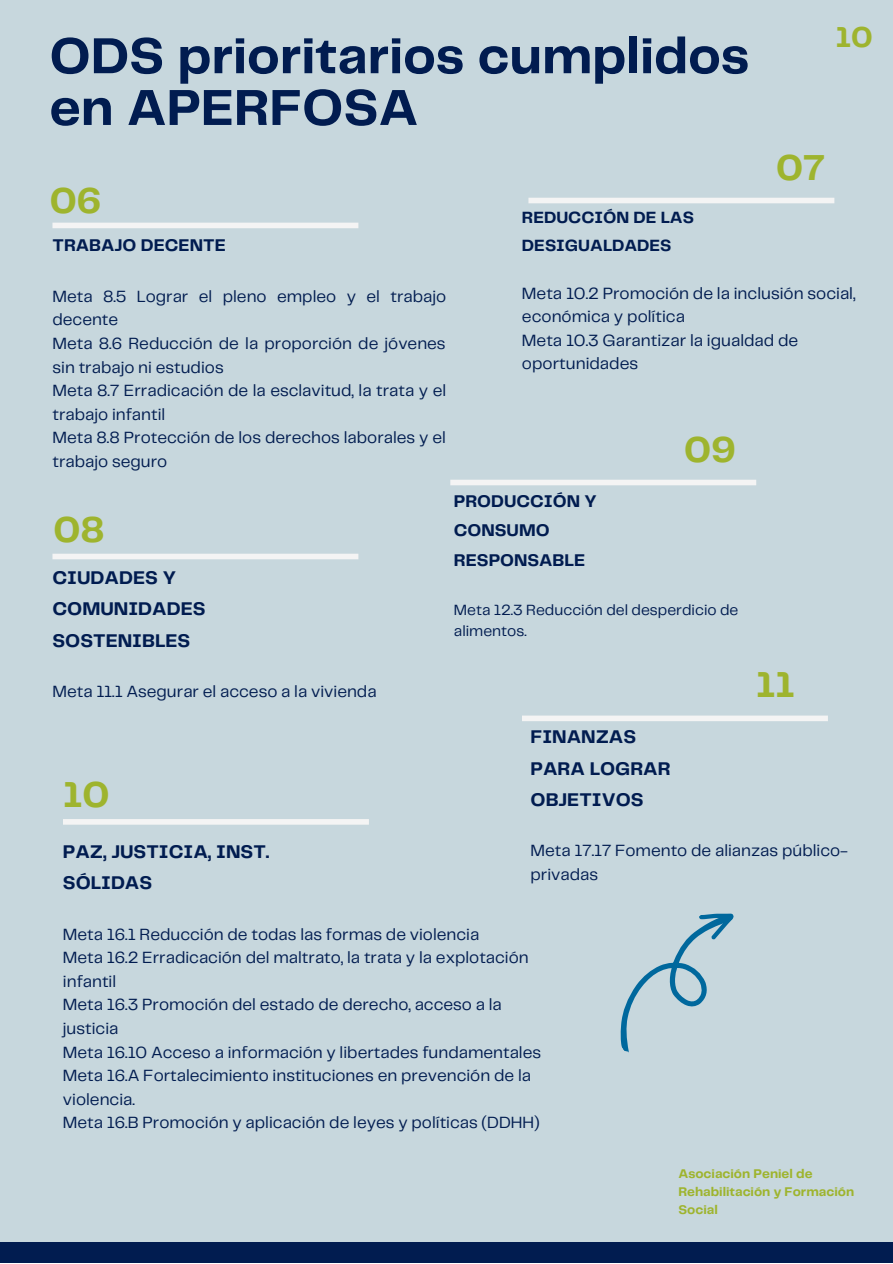
<style>
.page{position:relative;width:893px;height:1264px;background:#fff}
.page>*{position:absolute;margin:0;border:0;box-sizing:border-box;transform-origin:0 0}
.t1{font:700 52.5px/51.8px "Telegraf";color:#011c50}
.t2{font:700 37.5px "Telegraf";color:#9eb42e}
.t3{font:700 30px "Telegraf";color:#9eb42e}
.t4{font:700 19.05px/31.5px "Telegraf";color:#011c50}
.t5{font:700 17.55px/29.2px "Telegraf";color:#011c50}
.t6{font:16.95px/23.5px "Telegraf";color:#011c50}
.t7{font:16.8px/23.5px "Telegraf";color:#011c50}
.t8{font:700 16.8px/28px "Telegraf";color:#011c50}
.t9{font:15.3px/21.3px "Telegraf";color:#011c50}
.t10{font:700 13.05px/17.9px "Telegraf";color:#9eb42e}
</style>
<div class="page">
<div style="left:0;top:0;width:892px;height:1262px;background:#c7d7dd"></div>
<div style="left:0;top:1242px;width:892px;height:20px;background:#011c50"></div>
<div style="left:52px;top:223px;width:306px;height:5px;background:#f4f4f4"></div>
<div style="left:52px;top:553px;width:306px;height:6px;background:#f4f4f4"></div>
<div style="left:528px;top:198px;width:306px;height:5px;background:#f4f4f4"></div>
<div style="left:450px;top:479px;width:306px;height:6px;background:#f4f4f4"></div>
<div style="left:63px;top:819px;width:306px;height:5px;background:#f4f4f4"></div>
<div style="left:522px;top:715px;width:305px;height:6px;background:#f4f4f4"></div>
<svg style="left:620px;top:913px;width:114px;height:140px"></svg>
<p class="t1" style="left:49px;top:33px;width:701px">ODS prioritarios cumplidos en APERFOSA</p>
<p class="t3" style="left:835px;top:24px;width:39px">10</p>
<p class="t2" style="left:776px;top:152px;width:50px">07</p>
<p class="t2" style="left:50px;top:185px;width:53px">06</p>
<p class="t5" style="left:52px;top:232px;width:175px">TRABAJO DECENTE</p>
<p class="t7" style="left:52px;top:285px;width:395px">Meta 8.5 Lograr el pleno empleo y el trabajo decente</p>
<p class="t7" style="left:52px;top:332px;width:394px">Meta 8.6 Reducción de la proporción de jóvenes sin trabajo ni estudios</p>
<p class="t7" style="left:52px;top:380px;width:395px">Meta 8.7 Erradicación de la esclavitud, la trata y el trabajo infantil</p>
<p class="t7" style="left:52px;top:427px;width:395px">Meta 8.8 Protección de los derechos laborales y el trabajo seguro</p>
<p class="t2" style="left:53px;top:513px;width:53px">08</p>
<p class="t4" style="left:52px;top:562px;width:155px">CIUDADES Y<br>COMUNIDADES<br>SOSTENIBLES</p>
<p class="t7" style="left:52px;top:680px;width:325px">Meta 11.1 Asegurar el acceso a la vivienda</p>
<p class="t8" style="left:522px;top:204px;width:173px">REDUCCIÓN DE LAS<br>DESIGUALDADES</p>
<p class="t6" style="left:522px;top:282px;width:335px">Meta 10.2 Promoción de la inclusión social, económica y política</p>
<p class="t6" style="left:522px;top:329px;width:278px">Meta 10.3 Garantizar la igualdad de oportunidades</p>
<p class="t2" style="left:684px;top:434px;width:53px">09</p>
<p class="t5" style="left:454px;top:487px;width:144px">PRODUCCIÓN Y<br>CONSUMO<br>RESPONSABLE</p>
<p class="t9" style="left:454px;top:600px;width:286px">Meta 12.3 Reducción del desperdicio de alimentos.</p>
<p class="t2" style="left:755px;top:668px;width:40px">11</p>
<p class="t4" style="left:530px;top:722px;width:142px">FINANZAS<br>PARA LOGRAR<br>OBJETIVOS</p>
<p class="t7" style="left:530px;top:839px;width:319px">Meta 17.17 Fomento de alianzas público&shy;privadas</p>
<p class="t2" style="left:63px;top:778px;width:48px">10</p>
<p class="t4" style="left:63px;top:836px;width:208px">PAZ, JUSTICIA, INST.<br>SÓLIDAS</p>
<p class="t7" style="left:63px;top:923px;width:418px">Meta 16.1 Reducción de todas las formas de violencia</p>
<p class="t7" style="left:63px;top:946px;width:467px">Meta 16.2 Erradicación del maltrato, la trata y la explotación infantil</p>
<p class="t7" style="left:63px;top:993px;width:440px">Meta 16.3 Promoción del estado de derecho, acceso a la justicia</p>
<p class="t7" style="left:63px;top:1041px;width:479px">Meta 16.10 Acceso a información y libertades fundamentales</p>
<p class="t7" style="left:63px;top:1064px;width:469px">Meta 16.A Fortalecimiento instituciones en prevención de la violencia.</p>
<p class="t7" style="left:63px;top:1111px;width:478px">Meta 16.B Promoción y aplicación de leyes y políticas (DDHH)</p>
<p class="t10" style="left:678px;top:1165px;width:177px">Asociación Peniel de<br>Rehabilitación y Formación<br>Social</p>
</div>
